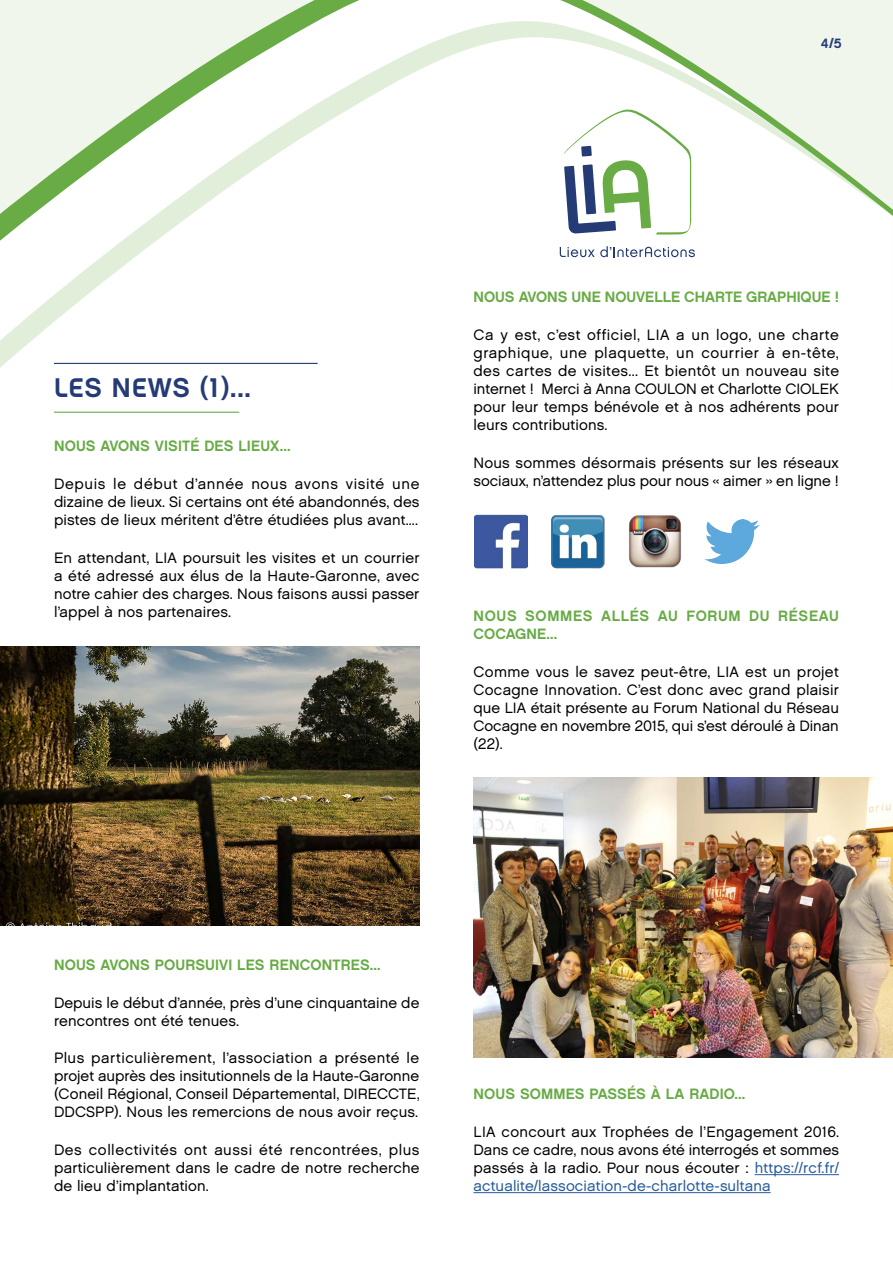
<style>
.page{position:relative;width:893px;height:1263px;background:#fff}
.page>*{position:absolute;margin:0;border:0;box-sizing:border-box;transform-origin:0 0}
.t1{font:27px "Chalet New York Nineteen Seventy";color:#243b75}
.t2{font:15px/18px "Chalet London Nineteen Sixty";letter-spacing:.01em;color:#000;text-align:justify}
.t3{font:15px "Chalet New York Nineteen Sixty";letter-spacing:.01em;color:#67ab44}
.t4{font:15px/18px "Chalet New York Nineteen Sixty";letter-spacing:.045em;color:#67ab44}
.t5{font:13.5px "Chalet New York Nineteen Seventy";color:#243b75}
.s1{font-family:"Chalet New York Nineteen Sixty"}
.s2{color:#275b9b}
</style>
<div class="page">
<hr style="left:473px;top:1192px;width:298px;height:1px;background:#275b9b">
<img style="left:0;top:0;width:893px;height:1176px">
<svg style="left:560px;top:246px;width:135px;height:11px"></svg>
<svg style="left:563px;top:108px;width:129px;height:127px"></svg>
<p class="t5" style="left:821px;top:35px;width:22px">4/5</p>
<h1 class="t1" style="left:54px;top:371px;width:198px">LE<span class="s1">S N</span>E<span class="s1">WS</span> (1)...</h1>
<p class="t3" style="left:54px;top:436px;width:238px">NOUS AVONS VISITÉ DES LIEUX...</p>
<p class="t2" style="left:54px;top:475px;width:367px">Depuis le début d’année nous avons visité une dizaine de lieux. Si certains ont été abandonnés, des pistes de lieux méritent d’être étudiées plus avant....</p>
<p class="t2" style="left:54px;top:548px;width:367px">En attendant, LIA poursuit les visites et un courrier a été adressé aux élus de la Haute-Garonne, avec notre cahier des charges. Nous faisons aussi passer l’appel à nos partenaires.</p>
<p class="t3" style="left:473px;top:288px;width:367px">NOUS AVONS UNE NOUVELLE CHARTE GRAPHIQUE !</p>
<p class="t2" style="left:473px;top:326px;width:367px">Ca y est, c’est officiel, LIA a un logo, une charte graphique, une plaquette, un courrier à en-tête, des cartes de visites... Et bientôt un nouveau site internet ! Merci à Anna COULON et Charlotte CIOLEK pour leur temps bénévole et à nos adhérents pour leurs contributions.</p>
<p class="t2" style="left:473px;top:454px;width:367px">Nous sommes désormais présents sur les réseaux sociaux, n’attendez plus pour nous « aimer » en ligne !</p>
<p class="t4" style="left:473px;top:607px;width:367px">NOUS SOMMES ALLÉS AU FORUM DU RÉSEAU<br>COCAGNE...</p>
<p class="t2" style="left:473px;top:663px;width:367px">Comme vous le savez peut-être, LIA est un projet Cocagne Innovation. C’est donc avec grand plaisir que LIA était présente au Forum National du Réseau Cocagne en novembre 2015, qui s’est déroulé à Dinan (22).</p>
<p class="t3" style="left:54px;top:955px;width:328px">NOUS AVONS POURSUIVI LES RENCONTRES...</p>
<p class="t2" style="left:54px;top:993px;width:367px">Depuis le début d’année, près d’une cinquantaine de rencontres ont été tenues.</p>
<p class="t2" style="left:54px;top:1049px;width:367px">Plus particulièrement, l’association a présenté le projet auprès des insitutionnels de la Haute-Garonne (Coneil Régional, Conseil Départemental, DIRECCTE, DDCSPP). Nous les remercions de nous avoir reçus.</p>
<p class="t2" style="left:54px;top:1141px;width:367px">Des collectivités ont aussi été rencontrées, plus particulièrement dans le cadre de notre recherche de lieu d’implantation.</p>
<p class="t3" style="left:473px;top:1085px;width:273px">NOUS SOMMES PASSÉS À LA RADIO...</p>
<p class="t2" style="left:473px;top:1123px;width:367px">LIA concourt aux Trophées de l’Engagement 2016.<br>Dans ce cadre, nous avons été interrogés et sommes passés à la radio. Pour nous écouter : <span class="s2">https://rcf.fr/ actualite/lassociation-de-charlotte-sultana</span></p>
</div>
